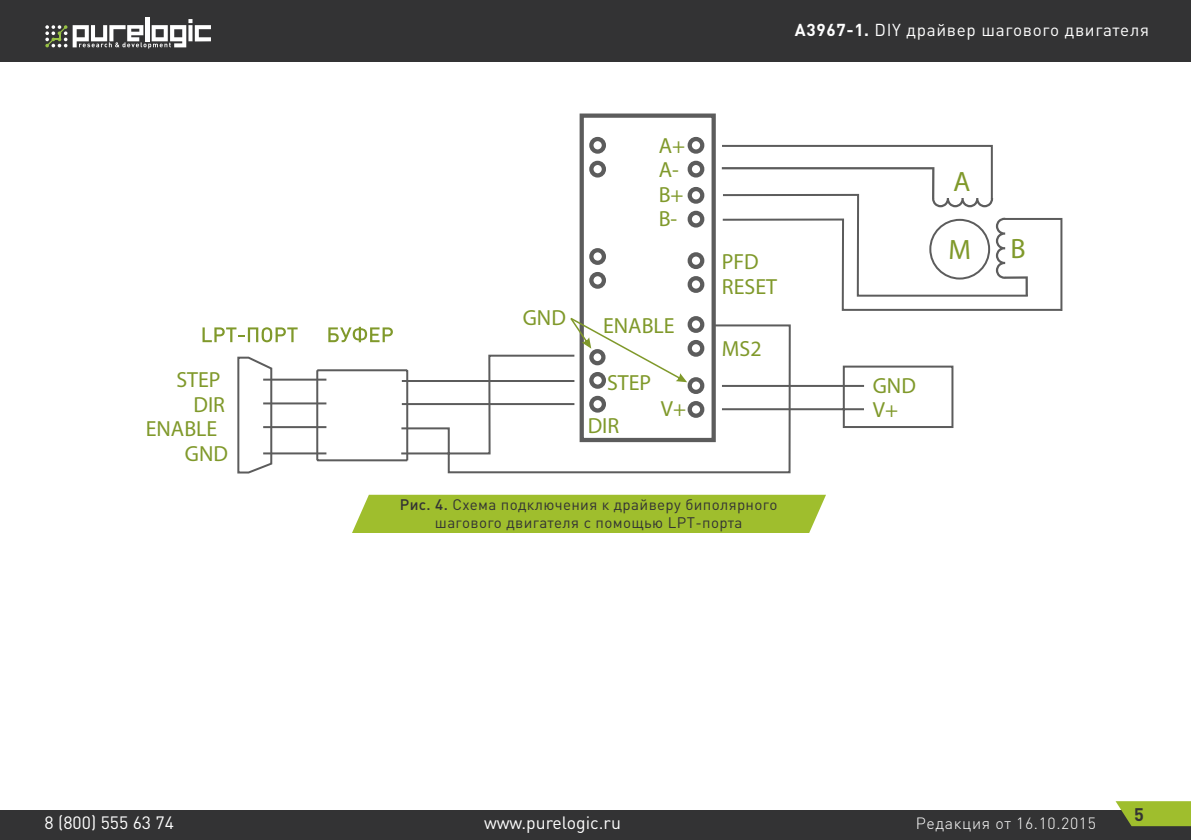
<style>
.page{position:relative;width:1191px;height:840px;background:#fff}
.page>*{position:absolute;margin:0;border:0;box-sizing:border-box;transform-origin:0 0}
.t1{font:28px "Myriad Pro";color:#80992b}
.t2{font:22px/24.4px "Myriad Pro";color:#80992b}
.t3{font:700 18px "DIN Pro";color:#333334}
.t4{font:17.6px "DIN Pro";color:#fff}
.t5{font:17px "DIN Pro";letter-spacing:.04em;color:#fff}
.t6{font:300 16px "DIN Pro";letter-spacing:.04em;color:#fff}
.t7{font:15.2px/18.2px "DIN Pro";letter-spacing:.025em;color:#333334;text-align:center}
.s1{font-weight:700}
.s2{font-weight:500}
</style>
<div class="page">
<div style="left:0;top:0;width:1191px;height:61px;background:#333334"></div>
<hr style="left:145px;top:17px;width:4px;height:24px;background:#fff">
<svg style="left:45px;top:25px;width:22px;height:22px"></svg>
<svg style="left:73px;top:19px;width:138px;height:30px"></svg>
<div style="left:0;top:810px;width:1191px;height:29px;background:#333334"></div>
<svg style="left:1115px;top:801px;width:76px;height:24px;background:#97b232"></svg>
<div style="left:352px;top:494px;width:474px;height:38px;background:#9fbe2d"></div>
<svg style="left:579px;top:113px;width:137px;height:210px"></svg>
<svg style="left:721px;top:144px;width:272px;height:284px"></svg>
<svg style="left:721px;top:193px;width:275px;height:119px"></svg>
<svg style="left:996px;top:217px;width:67px;height:94px"></svg>
<hr style="left:722px;top:384px;width:142px;height:2px;background:#5c5c5c">
<svg style="left:237px;top:323px;width:554px;height:151px"></svg>
<svg style="left:570px;top:317px;width:117px;height:65px"></svg>
<hr style="left:317px;top:459px;width:90px;height:2px;background:#5c5c5c">
<hr style="left:406px;top:370px;width:2px;height:90px;background:#5c5c5c">
<hr style="left:317px;top:369px;width:90px;height:2px;background:#5c5c5c">
<hr style="left:316px;top:370px;width:2px;height:90px;background:#5c5c5c">
<hr style="left:263px;top:378px;width:63px;height:2px;background:#5c5c5c">
<hr style="left:263px;top:402px;width:63px;height:2px;background:#5c5c5c">
<hr style="left:263px;top:426px;width:63px;height:2px;background:#5c5c5c">
<hr style="left:263px;top:452px;width:63px;height:2px;background:#5c5c5c">
<svg style="left:328px;top:326px;width:65px;height:16px"></svg>
<svg style="left:202px;top:327px;width:96px;height:15px"></svg>
<svg style="left:722px;top:167px;width:271px;height:40px"></svg>
<h2 class="t2" style="left:176px;top:367px;width:46px">STEP</h2>
<h2 class="t2" style="left:193px;top:391px;width:33px">DIR</h2>
<h2 class="t2" style="left:146px;top:416px;width:73px">ENABLE</h2>
<h2 class="t2" style="left:185px;top:440px;width:45px">GND</h2>
<p class="t5" style="left:795px;top:18px;width:355px"><span class="s1">A3967-1.</span> DIY драйвер шагового двигателя</p>
<h2 class="t2" style="left:658px;top:133px;width:28px">A+<br>A-<br>B+<br>B-</h2>
<h2 class="t2" style="left:523px;top:305px;width:45px">GND</h2>
<h2 class="t2" style="left:603px;top:312px;width:73px">ENABLE</h2>
<h2 class="t2" style="left:607px;top:369px;width:46px">STEP</h2>
<h2 class="t2" style="left:587px;top:413px;width:33px">DIR</h2>
<h2 class="t2" style="left:661px;top:396px;width:27px">V+</h2>
<h2 class="t2" style="left:722px;top:249px;width:57px">PFD<br>RESET</h2>
<h2 class="t2" style="left:722px;top:335px;width:41px">MS2</h2>
<p class="t7" style="left:400px;top:494px;width:379px"><span class="s2">Рис. 4.</span> Схема подключения к драйверу биполярного шагового двигателя с помощью LPT-порта</p>
<h1 class="t1" style="left:948px;top:232px;width:24px">M</h1>
<h1 class="t1" style="left:1010px;top:231px;width:17px">B</h1>
<h2 class="t2" style="left:872px;top:372px;width:45px">GND<br>V+</h2>
<p class="t4" style="left:45px;top:810px;width:131px">8 (800) 555 63 74</p>
<p class="t4" style="left:484px;top:810px;width:138px">www.purelogic.ru</p>
<p class="t6" style="left:916px;top:813px;width:182px">Редакция от 16.10.2015</p>
<p class="t3" style="left:1134px;top:801px;width:11px">5</p>
</div>
